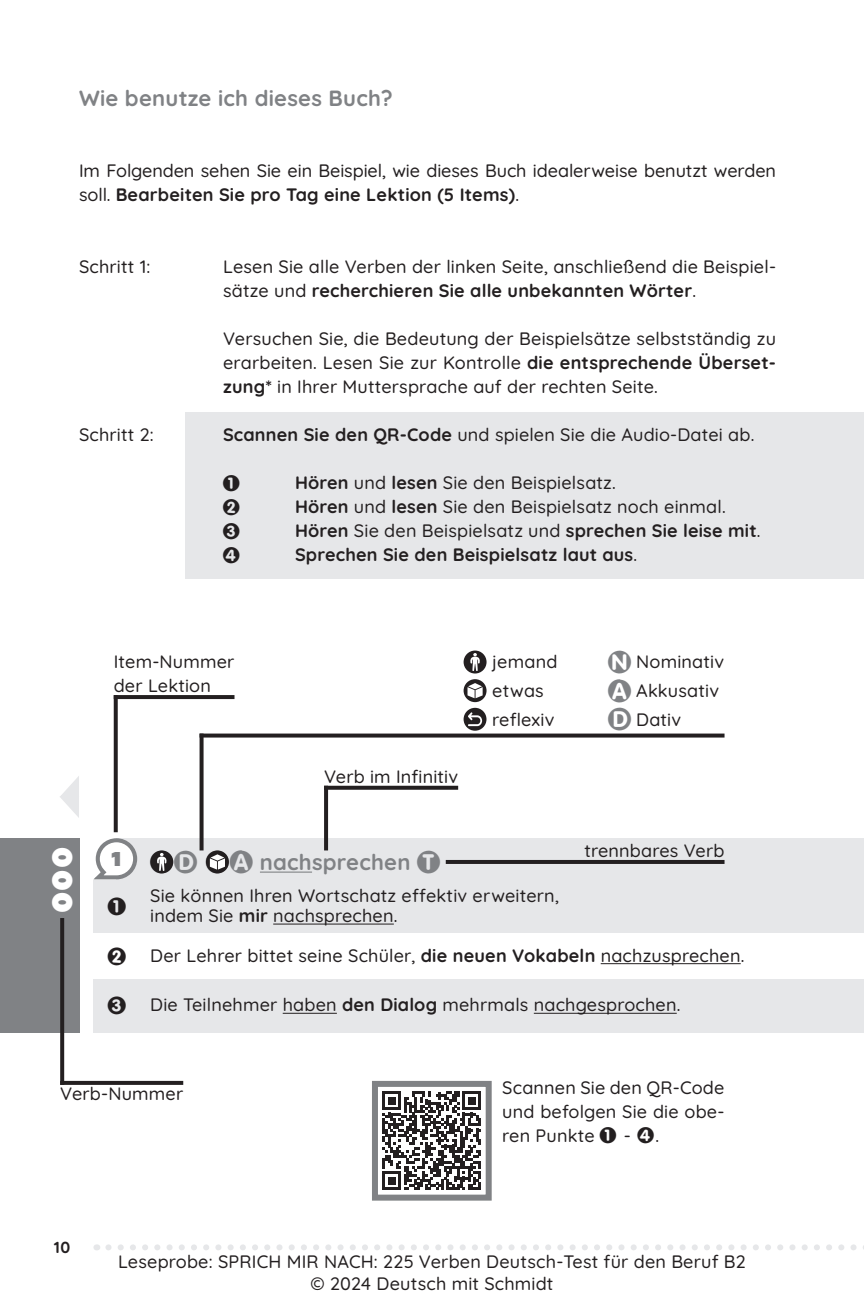
<style>
.page{position:relative;width:864px;height:1296px;background:#fff}
.page>*{position:absolute;margin:0;border:0;box-sizing:border-box;transform-origin:0 0}
.t1{font:28px "Peace Sans";color:#fff}
.t2{font:28px/57.2px "Circled";color:#808285}
.t3{font:700 22px "Quicksand";letter-spacing:.01em;color:#808285}
.t4{font:22px "Circled";color:#231f20}
.t5{font:20px "Circled";color:#231f20}
.t6{font:500 18px/24px "Quicksand";letter-spacing:.01em;color:#231f20}
.t7{font:700 18px "Quicksand";letter-spacing:.01em;color:#231f20}
.t8{font:700 16px "Quicksand";color:#231f20}
.s1{font-weight:700}
.s2{font-weight:500}
.s3{font-family:"Circled";font-weight:400;font-size:28px}
.s4{font-family:"Circled";font-weight:400;font-size:20px}
</style>
<div class="page">
<svg style="left:108px;top:1244px;width:756px;height:6px"></svg>
<div style="left:185px;top:412px;width:679px;height:167px;background:#e6e7e9"></div>
<div style="left:93px;top:838px;width:771px;height:194px;background:#e6e7e9"></div>
<div style="left:93px;top:933px;width:57px;height:46px;background:#fff"></div>
<div style="left:150px;top:933px;width:714px;height:46px;background:#fff"></div>
<div style="left:0;top:838px;width:79px;height:194px;background:#808285"></div>
<hr style="left:260px;top:872px;width:52px;height:1px;background:#808285">
<svg style="left:93px;top:838px;width:45px;height:42px;background:#d8d9da"></svg>
<hr style="left:273px;top:924px;width:121px;height:1px;background:#231f20">
<hr style="left:601px;top:963px;width:140px;height:1px;background:#231f20">
<hr style="left:283px;top:1013px;width:54px;height:1px;background:#231f20">
<hr style="left:534px;top:1013px;width:143px;height:1px;background:#231f20">
<svg style="left:206px;top:850px;width:23px;height:23px"></svg>
<svg style="left:210px;top:854px;width:15px;height:16px"></svg>
<svg style="left:464px;top:679px;width:23px;height:23px"></svg>
<svg style="left:468px;top:683px;width:15px;height:15px"></svg>
<div style="left:150px;top:850px;width:23px;height:23px;background:#231f20;border-radius:50%"></div>
<svg style="left:157px;top:853px;width:10px;height:18px"></svg>
<div style="left:464px;top:651px;width:23px;height:23px;background:#231f20;border-radius:50%"></div>
<svg style="left:470px;top:653px;width:10px;height:18px"></svg>
<svg style="left:114px;top:699px;width:4px;height:133px"></svg>
<svg style="left:200px;top:738px;width:4px;height:112px"></svg>
<svg style="left:324px;top:790px;width:4px;height:60px"></svg>
<hr style="left:446px;top:860px;width:279px;height:4px;background:#231f20">
<svg style="left:64px;top:1081px;width:119px;height:4px"></svg>
<svg style="left:114px;top:695px;width:121px;height:4px"></svg>
<svg style="left:200px;top:734px;width:525px;height:4px;background:#3b3738"></svg>
<svg style="left:324px;top:786px;width:134px;height:4px"></svg>
<svg style="left:60px;top:918px;width:4px;height:167px"></svg>
<div style="left:464px;top:708px;width:22px;height:23px;background:#231f20;border-radius:50%"></div>
<svg style="left:468px;top:712px;width:14px;height:14px"></svg>
<svg style="left:383px;top:1092px;width:98px;height:98px"></svg>
<div style="left:372px;top:1081px;width:120px;height:120px;border:6px solid #808285"></div>
<svg style="left:60px;top:776px;width:19px;height:42px"></svg>
<p class="t3" style="left:79px;top:80px;width:315px">Wie benutze ich dieses Buch?</p>
<p class="t6" style="left:79px;top:157px;width:699px">Im Folgenden sehen Sie ein Beispiel, wie dieses Buch idealerweise benutzt werden soll. <span class="s1">Bearbeiten Sie pro Tag eine Lektion (5 Items)</span>.</p>
<p class="t6" style="left:79px;top:253px;width:73px">Schritt 1:</p>
<p class="t6" style="left:223px;top:253px;width:554px">Lesen Sie alle Verben der linken Seite, anschließend die Beispiel&shy;sätze und <span class="s1">recherchieren Sie alle unbekannten Wörter</span>.</p>
<p class="t6" style="left:223px;top:325px;width:555px;text-align:justify">Versuchen Sie, die Bedeutung der Beispielsätze selbstständig zu erarbeiten. Lesen Sie zur Kontrolle <span class="s1">die entsprechende Überset&shy;zung*</span> in Ihrer Muttersprache auf der rechten Seite.</p>
<p class="t6" style="left:79px;top:421px;width:76px">Schritt 2:</p>
<p class="t6" style="left:223px;top:421px;width:533px"><span class="s1">Scannen Sie den QR-Code</span> und spielen Sie die Audio-Datei ab.</p>
<p class="t5" style="left:223px;top:472px;width:18px">1</p>
<p class="t6" style="left:295px;top:469px;width:322px"><span class="s1">Hören</span> und <span class="s1">lesen</span> Sie den Beispielsatz.</p>
<p class="t5" style="left:223px;top:496px;width:18px">2</p>
<p class="t6" style="left:295px;top:493px;width:432px"><span class="s1">Hören</span> und <span class="s1">lesen</span> Sie den Beispielsatz noch einmal.</p>
<p class="t5" style="left:223px;top:520px;width:18px">3</p>
<p class="t7" style="left:295px;top:516px;width:467px">Hören <span class="s2">Sie den Beispielsatz und</span> sprechen Sie leise mit<span class="s2">.</span></p>
<p class="t5" style="left:223px;top:544px;width:18px">4</p>
<p class="t7" style="left:295px;top:540px;width:344px">Sprechen Sie den Beispielsatz laut aus<span class="s2">.</span></p>
<h1 class="t2" style="left:608px;top:635px;width:25px">N<br>D</h1>
<p class="t6" style="left:114px;top:648px;width:122px">Item-Nummer der Lektion</p>
<p class="t6" style="left:492px;top:648px;width:67px">jemand</p>
<p class="t6" style="left:636px;top:648px;width:89px">Nominativ</p>
<h1 class="t2" style="left:608px;top:663px;width:25px">A</h1>
<p class="t6" style="left:492px;top:677px;width:53px">etwas</p>
<p class="t6" style="left:636px;top:677px;width:84px">Akkusativ</p>
<p class="t6" style="left:492px;top:706px;width:64px">reflexiv</p>
<p class="t6" style="left:636px;top:706px;width:46px">Dativ</p>
<h1 class="t1" style="left:43px;top:913px;width:68px;rotate:-90deg">000</h1>
<p class="t6" style="left:324px;top:763px;width:136px">Verb im Infinitiv</p>
<p class="t6" style="left:584px;top:837px;width:142px">trennbares Verb</p>
<p class="t3" style="left:112px;top:844px;width:331px"><sup>1</sup> <span class="s3">-D -A</span> nachsprechen <span class="s3">T</span></p>
<p class="t6" style="left:150px;top:884px;width:410px;line-height:20px">Sie können Ihren Wortschatz effektiv erweitern, indem Sie <span class="s1">mir</span> nachsprechen.</p>
<p class="t6" style="left:150px;top:942px;width:596px">Der Lehrer bittet seine Schüler, <span class="s1">die neuen Vokabeln</span> nachzusprechen.</p>
<p class="t6" style="left:150px;top:991px;width:532px">Die Teilnehmer haben <span class="s1">den Dialog</span> mehrmals nachgesprochen.</p>
<p class="t4" style="left:108px;top:895px;width:20px">1</p>
<p class="t4" style="left:108px;top:944px;width:20px">2</p>
<p class="t4" style="left:108px;top:994px;width:20px">3</p>
<p class="t6" style="left:60px;top:1080px;width:125px">Verb-Nummer</p>
<p class="t6" style="left:502px;top:1074px;width:224px;text-align:justify">Scannen Sie den QR-Code und befolgen Sie die obe&shy;ren Punkte <span class="s4">1</span> - <span class="s4">4</span>.</p>
<p class="t8" style="left:54px;top:1235px;width:18px">10</p>
<p class="t6" style="left:118px;top:1249px;width:629px;line-height:21.6px;text-align:center">Leseprobe: SPRICH MIR NACH: 225 Verben Deutsch-Test für den Beruf B2 © 2024 Deutsch mit Schmidt</p>
</div>
